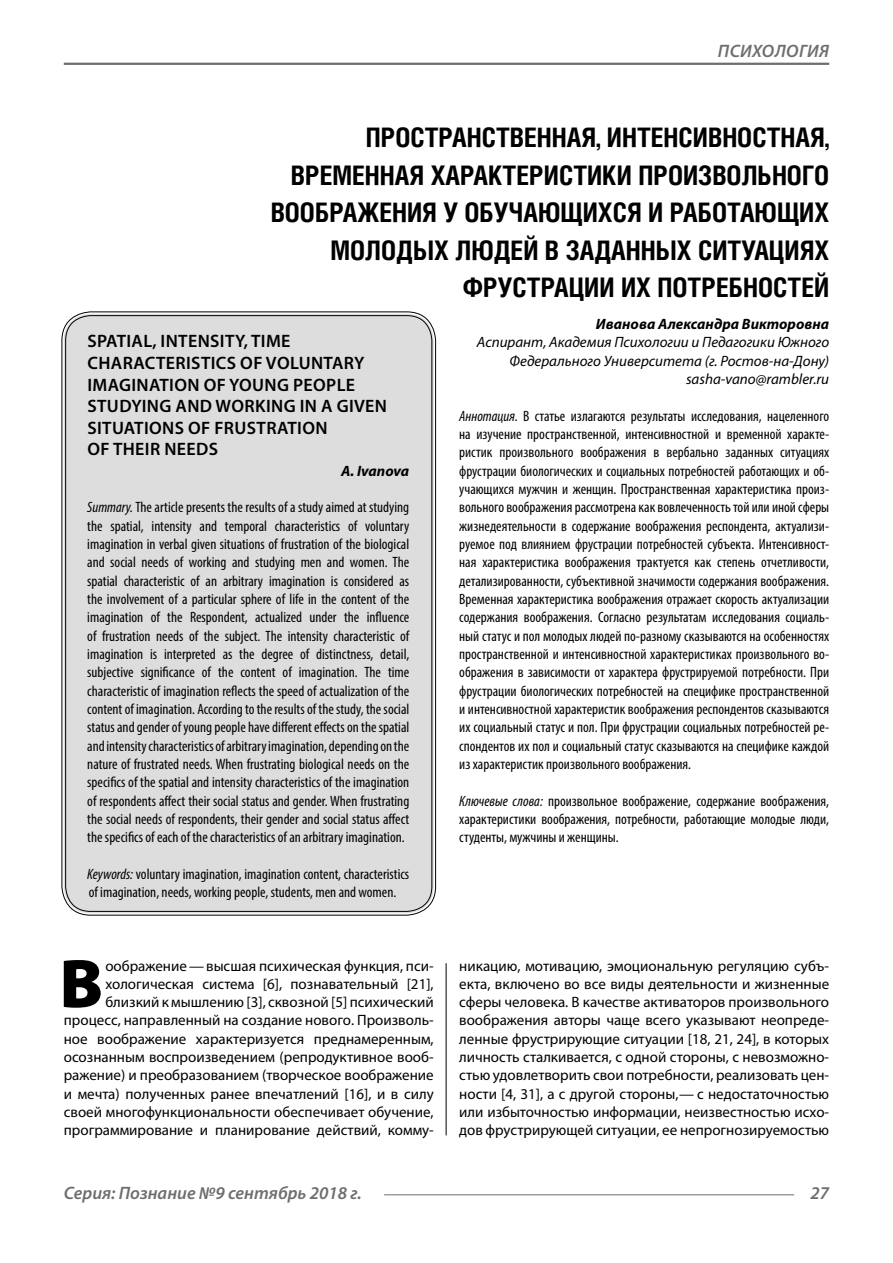
<style>
.page{position:relative;width:893px;height:1263px;background:#fff}
.page>*{position:absolute;margin:0;border:0;box-sizing:border-box;transform-origin:0 0}
.Bukvica{font:900 69.3px "Myriad Pro";color:#000}
.Header{font:700 27px/37.5px "Helios Cond";color:#000;text-align:right}
.Header-eng{font:600 18px/21.6px "Myriad Pro";letter-spacing:.02em;color:#000}
.t1{font:italic 600 18px "Myriad Pro";color:#6e6e6e}
.Annotation-rus{font:condensed 15px/18.3px "Myriad Pro";color:#000;text-align:justify}
.Annotation-eng{font:condensed 15px/18.3px "Myriad Pro";color:#000;text-align:justify}
.Bukvica-2{font:15px/18.3px "Myriad Pro";color:#000;text-align:right}
.Author-doc{font:italic 15px/18.3px "Myriad Pro";color:#000;text-align:right}
.Author{font:italic 700 15px "Myriad Pro";color:#000}
.Author-email{font:italic 15px "Myriad Pro";color:#000}
.Author-eng{font:italic 700 15px "Myriad Pro";letter-spacing:-.005em;color:#000}
.s1{font-style:italic}
</style>
<div class="page">
<hr style="left:64px;top:63px;width:765px;height:2px;background:#6e6e6e">
<hr style="left:384px;top:1194px;width:410px;height:1px;background:#6e6e6e">
<div style="left:64px;top:314px;width:370px;height:599px;background:#ddd;border-radius:27px"></div>
<hr style="left:446px;top:963px;width:1px;height:172px;background:#000">
<p class="t1" style="left:718px;top:39px;width:57px">Психологи</p>
<p class="t1" style="left:819px;top:39px;width:11px">я</p>
<p class="Header" style="left:271px;top:118px;width:560px">ПРОСТРАНСТВЕННАЯ, ИНТЕНСИВНОСТНАЯ, ВРЕМЕННАЯ ХАРАКТЕРИСТИКИ ПРОИЗВОЛЬНОГО ВООБРАЖЕНИЯ У ОБУЧАЮЩИХСЯ И РАБОТАЮЩИХ МОЛОДЫХ ЛЮДЕЙ В ЗАДАННЫХ СИТУАЦИЯХ ФРУСТРАЦИИ ИХ ПОТРЕБНОСТЕЙ</p>
<p class="Author" style="left:596px;top:314px;width:235px">Иванова Александра Викторовна</p>
<p class="Author-doc" style="left:477px;top:333px;width:354px">Аспирант, Академия Психологии и Педагогики Южного<br>Федерального Университета (г. Ростов-на-Дону)</p>
<p class="Author-email" style="left:686px;top:370px;width:145px">sasha-vano@rambler.ru</p>
<p class="Annotation-rus" style="left:459px;top:406px;width:371px"><span class="s1">Аннотация.</span> В статье излагаются результаты исследования, нацеленного на изучение пространственной, интенсивностной и временной характе&shy;ристик произвольного воображения в вербально заданных ситуациях фрустрации биологических и социальных потребностей работающих и об&shy;учающихся мужчин и женщин. Пространственная характеристика произ&shy;вольного воображения рассмотрена как вовлеченность той или иной сферы жизнедеятельности в содержание воображения респондента, актуализи&shy;руемое под влиянием фрустрации потребностей субъекта. Интенсивност&shy;ная характеристика воображения трактуется как степень отчетливости, детализированности, субъективной значимости содержания воображения.<br>Временная характеристика воображения отражает скорость актуализации содержания воображения. Согласно результатам исследования социаль&shy;ный статус и пол молодых людей по-разному сказываются на особенностях пространственной и интенсивностной характеристиках произвольного во&shy;ображения в зависимости от характера фрустрируемой потребности. При фрустрации биологических потребностей на специфике пространственной и интенсивностной характеристик воображения респондентов сказываются их социальный статус и пол. При фрустрации социальных потребностей ре&shy;спондентов их пол и социальный статус сказываются на специфике каждой из характеристик произвольного воображения.</p>
<p class="Annotation-rus" style="left:459px;top:791px;width:371px"><span class="s1">Ключевые слова:</span> произвольное воображение, содержание воображения, характеристики воображения, потребности, работающие молодые люди, студенты, мужчины и женщины.</p>
<p class="Header-eng" style="left:87px;top:330px;width:301px">SPATIAL, INTENSITY, TIME<br>CHARACTERISTICS OF VOLUNTARY<br>IMAGINATION OF YOUNG PEOPLE<br>STUDYING AND WORKING IN A GIVEN<br>SITUATIONS OF FRUSTRATION<br>OF THEIR NEEDS</p>
<p class="Author-eng" style="left:341px;top:461px;width:70px">A. Ivanova</p>
<p class="Annotation-eng" style="left:87px;top:498px;width:324px"><span class="s1">Summary.</span> The article presents the results of a study aimed at studying the spatial, intensity and temporal characteristics of voluntary imagination in verbal given situations of frustration of the biological and social needs of working and studying men and women. The spatial characteristic of an arbitrary imagination is considered as the involvement of a particular sphere of life in the content of the imagination of the Respondent, actualized under the influence of frustration needs of the subject. The intensity characteristic of imagination is interpreted as the degree of distinctness, detail, subjective significance of the content of imagination. The time characteristic of imagination reflects the speed of actualization of the content of imagination. According to the results of the study, the social status and gender of young people have different effects on the spatial and intensity characteristics of arbitrary imagination, depending on the nature of frustrated needs. When frustrating biological needs on the specifics of the spatial and intensity characteristics of the imagination of respondents affect their social status and gender. When frustrating the social needs of respondents, their gender and social status affect the specifics of each of the characteristics of an arbitrary imagination.</p>
<p class="Annotation-eng" style="left:87px;top:864px;width:323px"><span class="s1">Keywords:</span> voluntary imagination, imagination content, characteristics of imagination, needs, working people, students, men and women.</p>
<p class="Bukvica-2" style="left:64px;top:956px;width:371px">оображение—высшая психическая функция, пси&shy;хологическая система [6], познавательный [21], близкий к мышлению [3], сквозной [5] психический процесс, направленный на создание нового. Произволь&shy;ное воображение характеризуется преднамеренным, осознанным воспроизведением (репродуктивное вооб&shy;ражение) и преобразованием (творческое воображение и мечта) полученных ранее впечатлений [16], и в силу своей многофункциональности обеспечивает обучение, программирование и планирование действий, комму-</p>
<p class="Bukvica-2" style="left:459px;top:956px;width:371px;text-align:justify">никацию, мотивацию, эмоциональную регуляцию субъ&shy;екта, включено во все виды деятельности и жизненные сферы человека. В качестве активаторов произвольного воображения авторы чаще всего указывают неопреде&shy;ленные фрустрирующие ситуации [18, 21, 24], в которых личность сталкивается, с одной стороны, с невозможно&shy;стью удовлетворить свои потребности, реализовать цен&shy;ности [4, 31], а с другой стороны,— с недостаточностью или избыточностью информации, неизвестностью исхо&shy;дов фрустрирующей ситуации, ее непрогнозируемостью</p>
<p class="Bukvica" style="left:59px;top:937px;width:45px">В</p>
<p class="t1" style="left:64px;top:1182px;width:299px">Серия: Познание №9 сентябрь 2018 г.</p>
<p class="t1" style="left:810px;top:1182px;width:20px">27</p>
</div>
